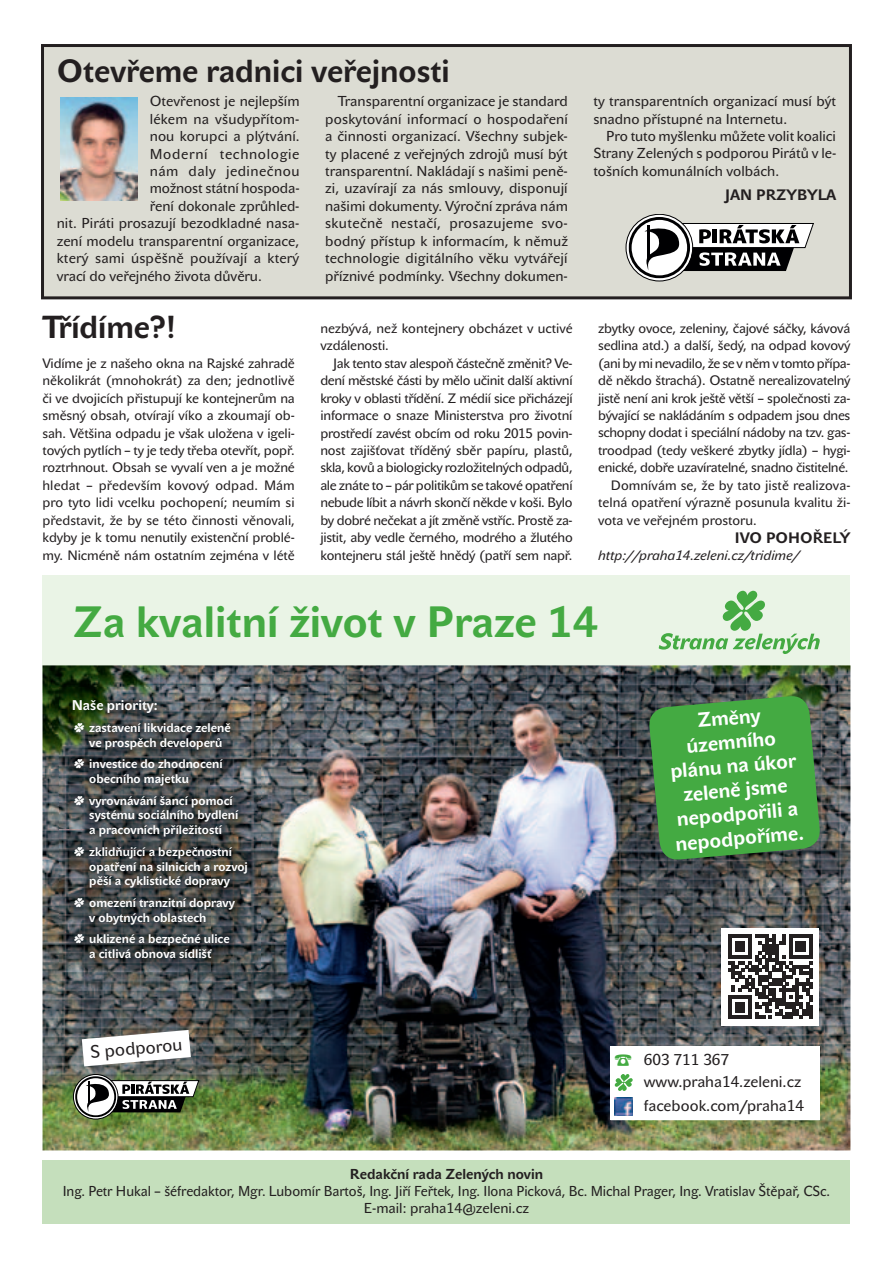
<style>
.page{position:relative;width:893px;height:1263px;background:#fff}
.page>*{position:absolute;margin:0;border:0;box-sizing:border-box;transform-origin:0 0}
.t1{font:700 43.35px "Abc Green";color:#44aa42}
.t2{font:700 31.5px "Abc Green";color:#231f20}
.t3{font:700 20.1px/24.2px "Abc Green";color:#fff;text-align:center}
.t4{font:17.55px "Abc Green";color:#231f20}
.t5{font:15.45px/21.8px "Abc Green";color:#231f20}
.t6{font:700 15px "Abc Green";color:#231f20}
.t7{font:14.25px/17.4px "Abc Green";color:#231f20;text-align:justify}
.t8{font:14.25px/17.1px "Abc Green";color:#231f20;text-align:center;scale:.96 1}
.t9{font:700 14.25px "Abc Green";color:#231f20}
.t10{font:14.25px "Abc Green";letter-spacing:.045em;color:#231f20}
.t11{font:14.25px "Abc Green";letter-spacing:.035em;color:#231f20}
.t12{font:700 13.95px "Abc Green";color:#fff}
.t13{font:13.5px/17.4px "Abc Green";letter-spacing:-.015em;color:#231f20;text-align:justify}
.t14{font:13.5px "Abc Green";letter-spacing:.005em;color:#231f20}
.t15{font:italic 13.5px "Abc Green";color:#231f20}
.t16{font:700 12.45px/14.9px "Abc Green";color:#fff}
</style>
<div class="page">
<div style="left:43px;top:575px;width:807px;height:117px;background:#eaf4e6"></div>
<img style="left:43px;top:665px;width:807px;height:485px">
<svg style="left:659px;top:591px;width:161px;height:63px"></svg>
<div style="left:721px;top:928px;width:98px;height:98px;background:#fff"></div>
<svg style="left:728px;top:934px;width:85px;height:85px"></svg>
<svg style="left:648px;top:695px;width:173px;height:166px;background:#449b43"></svg>
<svg style="left:82px;top:1030px;width:109px;height:36px"></svg>
<div style="left:73px;top:1074px;width:45px;height:45px;border:1px solid #000002;border-radius:50%"></div>
<svg style="left:75px;top:1076px;width:124px;height:41px"></svg>
<div style="left:611px;top:1046px;width:209px;height:74px;background:#fff"></div>
<img style="left:615px;top:1098px;width:18px;height:17px">
<svg style="left:615px;top:1074px;width:18px;height:17px"></svg>
<img style="left:60px;top:687px;width:201px;height:284px">
<div style="left:43px;top:1160px;width:807px;height:64px;background:#c5dfbc"></div>
<div style="left:43px;top:46px;width:807px;height:252px;background:#dcdcd3"></div>
<div style="left:41px;top:44px;width:811px;height:255px;border:3px solid #231f20"></div>
<img style="left:61px;top:97px;width:76px;height:104px">
<div style="left:626px;top:214px;width:67px;height:67px;border:1px solid #000002;border-radius:50%"></div>
<svg style="left:628px;top:217px;width:186px;height:62px"></svg>
<h2 class="t2" style="left:57px;top:53px;width:395px">Otevřeme radnici veřejnosti</h2>
<p class="t7" style="left:150px;top:93px;width:151px">Otevřenost je nejlepším</p>
<p class="t7" style="left:150px;top:110px;width:151px">lékem na všudypřítom-</p>
<p class="t7" style="left:150px;top:128px;width:151px">nou korupci a plýtvání.</p>
<p class="t10" style="left:150px;top:145px;width:151px">Moderní technologie</p>
<p class="t11" style="left:150px;top:163px;width:151px">nám daly jedinečnou</p>
<p class="t7" style="left:150px;top:180px;width:151px">možnost státní hospoda-</p>
<p class="t7" style="left:150px;top:197px;width:151px">ření dokonale zprůhled-</p>
<p class="t7" style="left:57px;top:215px;width:244px">nit. Piráti prosazují bezodkladné nasa-</p>
<p class="t7" style="left:57px;top:232px;width:244px">zení modelu transparentní organizace,</p>
<p class="t7" style="left:57px;top:250px;width:244px">který sami úspěšně používají a který</p>
<p class="t7" style="left:57px;top:267px;width:207px">vrací do veřejného života důvěru.</p>
<p class="t7" style="left:325px;top:93px;width:244px;text-indent:13px">Transparentní organizace je standard poskytování informací o hospodaření a činnosti organizací. Všechny subjek&shy;ty placené z veřejných zdrojů musí být transparentní. Nakládají s našimi peně&shy;zi, uzavírají za nás smlouvy, disponují našimi dokumenty. Výroční zpráva nám skutečně nestačí, prosazujeme svo&shy;bodný přístup k informacím, k němuž technologie digitálního věku vytvářejí příznivé podmínky. Všechny dokumen-</p>
<p class="t7" style="left:593px;top:93px;width:244px">ty transparentních organizací musí být snadno přístupné na Internetu.</p>
<p class="t7" style="left:593px;top:127px;width:244px;text-indent:13px">Pro tuto myšlenku můžete volit koalici Strany Zelených s podporou Pirátů v le&shy;tošních komunálních volbách.</p>
<p class="t6" style="left:725px;top:186px;width:53px">Jan Przy</p>
<p class="t6" style="left:797px;top:186px;width:21px">byla</p>
<h2 class="t2" style="left:43px;top:309px;width:135px">Třídíme?!</h2>
<p class="t13" style="left:43px;top:354px;width:254px">Vidíme je z našeho okna na Rajské zahradě několikrát (mnohokrát) za den; jednotlivě či ve dvojicích přistupují ke kontejnerům na směsný obsah, otvírají víko a zkoumají ob&shy;sah. Většina odpadu je však uložena v igeli&shy;tových pytlích – ty je tedy třeba otevřít, popř. roztrhnout. Obsah se vyvalí ven a je možné hledat – především kovový odpad. Mám pro tyto lidi vcelku pochopení; neumím si představit, že by se této činnosti věnovali, kdyby je k tomu nenutily existenční problé&shy;my. Nicméně nám ostatním zejména v létě</p>
<p class="t13" style="left:320px;top:320px;width:254px">nezbývá, než kontejnery obcházet v uctivé vzdálenosti.</p>
<p class="t13" style="left:320px;top:354px;width:254px;text-indent:13px">Jak tento stav alespoň částečně změnit? Ve&shy;dení městské části by mělo učinit další aktivní kroky v oblasti třídění. Z médií sice přicházejí informace o snaze Ministerstva pro životní prostředí zavést obcím od roku 2015 povin&shy;nost zajišťovat tříděný sběr papíru, plastů, skla, kovů a biologicky rozložitelných odpadů, ale znáte to – pár politikům se takové opatření nebude líbit a návrh skončí někde v koši. Bylo by dobré nečekat a jít změně vstříc. Prostě za&shy;jistit, aby vedle černého, modrého a žlutého kontejneru stál ještě hnědý (patří sem např.</p>
<p class="t13" style="left:598px;top:320px;width:254px">zbytky ovoce, zeleniny, čajové sáčky, kávová</p>
<p class="t13" style="left:598px;top:337px;width:254px">sedlina atd.) a další, šedý, na odpad kovový</p>
<p class="t13" style="left:598px;top:354px;width:254px">(ani by mi nevadilo, že se v něm v tomto přípa-</p>
<p class="t13" style="left:598px;top:372px;width:254px">dě někdo štrachá). Ostatně nerealizovatelný</p>
<p class="t13" style="left:598px;top:389px;width:254px">jistě není ani krok ještě větší – společnosti za-</p>
<p class="t13" style="left:598px;top:407px;width:254px">bývající se nakládáním s odpadem jsou dnes</p>
<p class="t13" style="left:598px;top:424px;width:254px">schopny dodat i speciální nádoby na tzv. gas-</p>
<p class="t13" style="left:598px;top:442px;width:254px">troodpad (tedy veškeré zbytky jídla) – hygi-</p>
<p class="t13" style="left:598px;top:459px;width:252px">enické, dobře uzavíratelné, snadno čistitelné.</p>
<p class="t14" style="left:611px;top:477px;width:241px">Domnívám se, že by tato jistě realizova-</p>
<p class="t13" style="left:598px;top:494px;width:254px">telná opatření výrazně posunula kvalitu ži-</p>
<p class="t13" style="left:598px;top:511px;width:160px">vota ve veřejném prostoru.</p>
<p class="t6" style="left:735px;top:529px;width:117px">IVO POHOŘELÝ</p>
<p class="t15" style="left:598px;top:547px;width:203px">http://praha14.zeleni.cz/tridime/</p>
<h1 class="t1" style="left:73px;top:596px;width:526px">Za kvalitní život v Praze 14</h1>
<p class="t12" style="left:72px;top:697px;width:88px">Naše priority:</p>
<p class="t16" style="left:74px;top:720px;width:158px;text-align:center">• zastavení likvidace zeleně ve prospěch developerů</p>
<p class="t16" style="left:89px;top:756px;width:135px;text-indent:-15px">• investice do zhodnocení obecního majetku</p>
<p class="t16" style="left:89px;top:793px;width:151px;text-indent:-15px">• vyrovnávání šancí pomocí systému sociálního bydlení a pracovních příležitostí</p>
<p class="t16" style="left:89px;top:844px;width:160px;text-indent:-15px">• zklidňující a bezpečnostní opatření na silnicích a rozvoj pěší a cyklistické dopravy</p>
<p class="t16" style="left:89px;top:895px;width:147px;text-indent:-15px">• omezení tranzitní dopravy v obytných oblastech</p>
<p class="t16" style="left:74px;top:932px;width:157px;text-align:center">• uklizené a bezpečné ulice a citlivá obnova sídlišť</p>
<p class="t4" style="left:90px;top:1042px;width:94px;rotate:-5deg">S podporou</p>
<h3 class="t3" style="left:664px;top:711px;width:130px;rotate:-5deg">Změny územního plánu na úkor zeleně jsme nepodpořili a nepodpoříme.</h3>
<p class="t5" style="left:644px;top:1049px;width:159px">603 711 367 www.praha14.zeleni.cz</p>
<p class="t5" style="left:644px;top:1094px;width:162px">facebook.com/praha14</p>
<p class="t9" style="left:350px;top:1165px;width:195px">Redakční rada Zelených novin</p>
<p class="t8" style="left:63px;top:1182px;width:801px">Ing. Petr Hukal – šéfredaktor, Mgr. Lubomír Bartoš, Ing. Jiří Feřtek, Ing. Ilona Picková, Bc. Michal Prager, Ing. Vratislav Štěpař, CSc.<br>E-mail: praha14@zeleni.cz</p>
</div>
